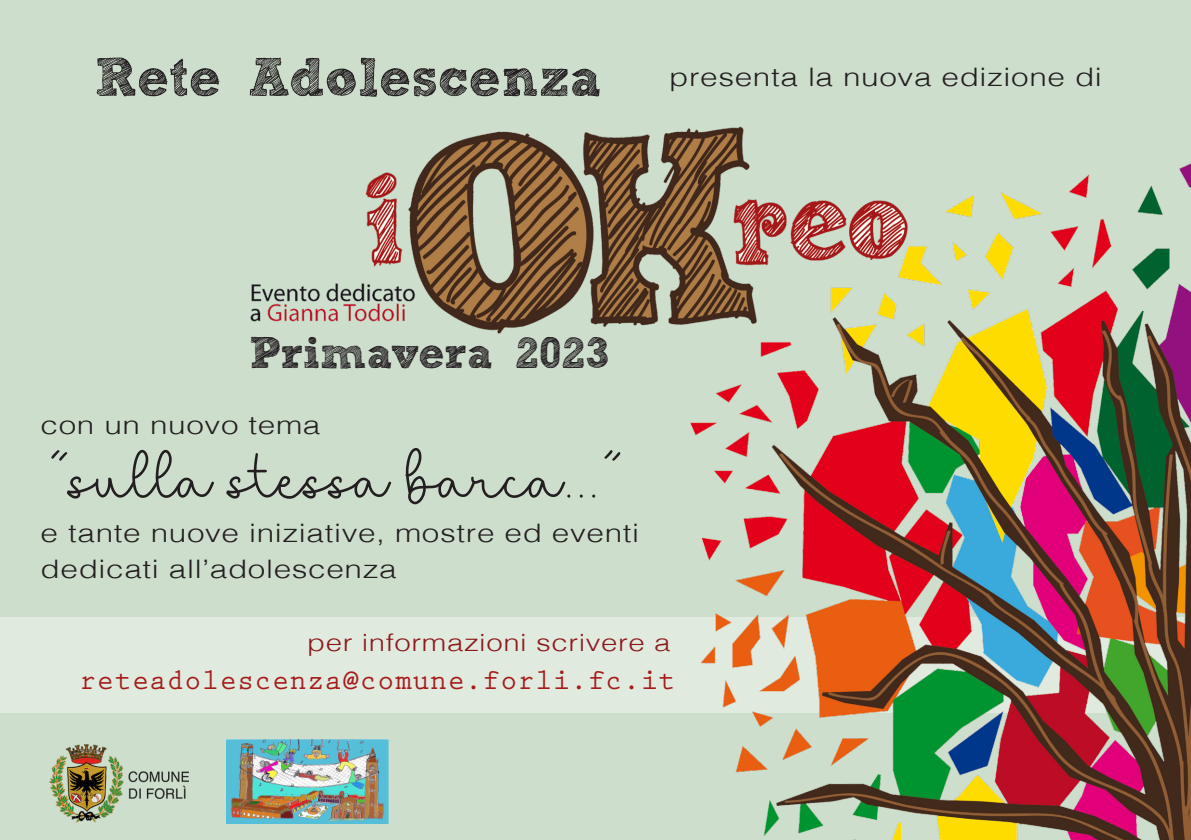
<style>
.page{position:relative;width:1191px;height:840px;background:#fff}
.page>*{position:absolute;margin:0;border:0;box-sizing:border-box;transform-origin:0 0}
.t1{font:74px "saylora";color:#231f20}
.t2{font:700 54px "freeversion Sketch Block";color:#231f20}
.t3{font:700 44px "freeversion Sketch Block";color:#231f20}
.t4{font:700 28.8px "Prestige Elite Std";letter-spacing:.02em;color:#a51b1a}
.t5{font:300 25.6px "Helvetica";letter-spacing:.02em;color:#231f20;scale:1.24 1}
.t6{font:300 23.8px "Helvetica";letter-spacing:.02em;color:#8d171a;scale:1.24 1}
</style>
<div class="page">
<div style="left:0;top:0;width:1191px;height:839px;background:#cedecd"></div>
<div style="left:0;top:616px;width:1191px;height:96px;background:#e0eadf"></div>
<img style="left:49px;top:744px;width:140px;height:78px">
<img style="left:227px;top:739px;width:161px;height:84px">
<img style="left:691px;top:163px;width:500px;height:676px">
<img style="left:250px;top:119px;width:687px;height:217px">
<p class="t2" style="left:95px;top:57px;width:508px">Rete Adolescenza</p>
<p class="t5" style="left:669px;top:56px;width:350px">presenta la nuova edizione di</p>
<p class="t3" style="left:249px;top:336px;width:362px">Primavera 2023</p>
<p class="t5" style="left:41px;top:402px;width:227px">con un nuovo tema</p>
<p class="t1" style="left:48px;top:434px;width:578px">“sulla stessa barca...”</p>
<p class="t5" style="left:41px;top:510px;width:484px">e tante nuove iniziative, mostre ed eventi</p>
<p class="t5" style="left:41px;top:546px;width:288px">dedicati all’adolescenza</p>
<p class="t6" style="left:307px;top:622px;width:294px">per informazioni scrivere a</p>
<p class="t4" style="left:79px;top:664px;width:597px">reteadolescenza@comune.forli.fc.it</p>
</div>
